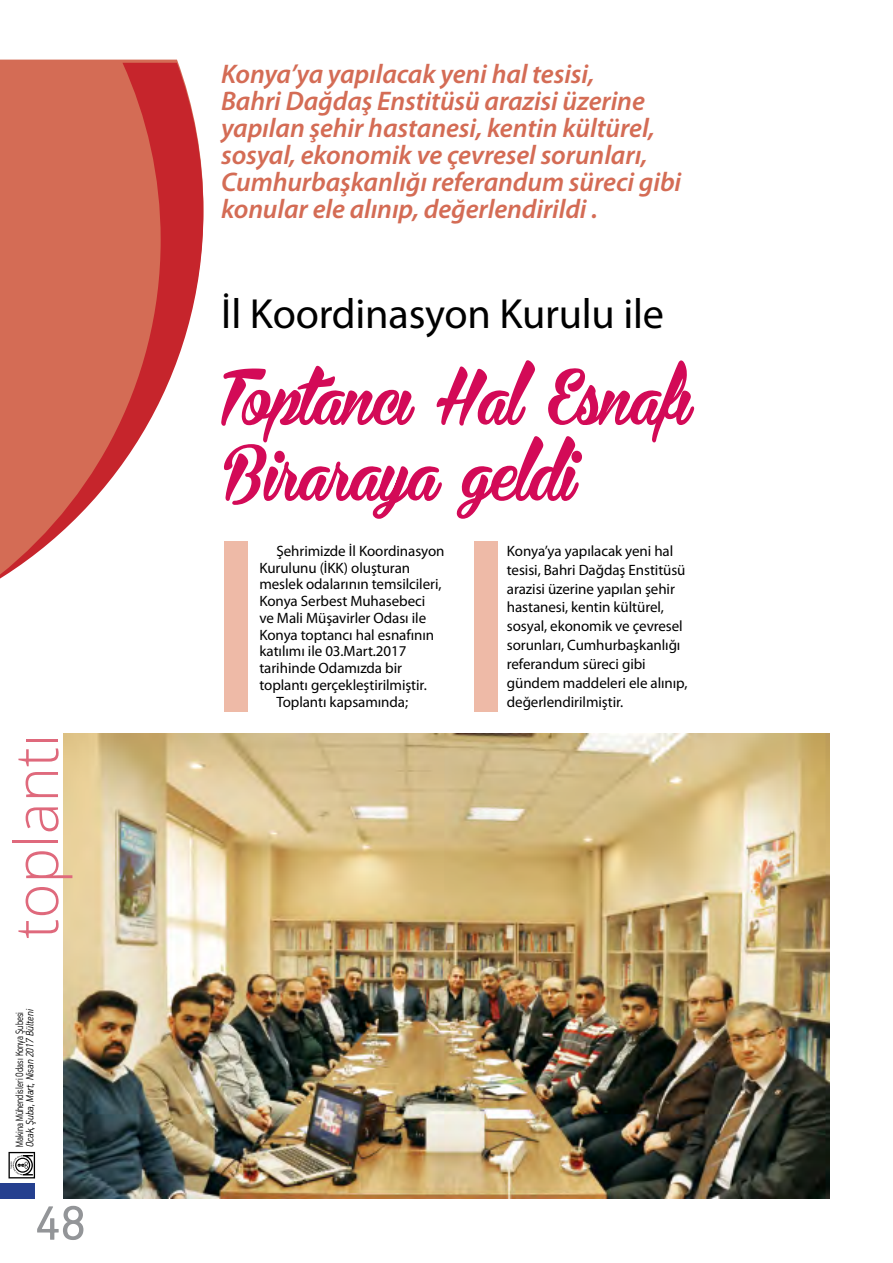
<style>
.page{position:relative;width:893px;height:1263px;background:#fff}
.page>*{position:absolute;margin:0;border:0;box-sizing:border-box;transform-origin:0 0}
.Normal__Web{font:69px "Bira PERSONALUSEONLY";color:#d30a57;scale:.87 1}
.t1{font:300 60px "Open Sans";color:#df697c}
.t2{font:54px "PF Handbook Pro";color:#939598}
.Normal__Web-2{font:42.3px "Myriad Pro";letter-spacing:-.005em;color:#000}
.Normal__Web-3{font:italic 600 27px/27px "Myriad Pro";letter-spacing:-.005em;color:#d46c55}
.Normal__Web-4{font:15px/16.8px "Myriad Pro";letter-spacing:-.005em;color:#000}
.t3{font:300 12px "PF Handbook Pro";color:#000;scale:.8 1}
.t4{font:italic 300 12px "PF Handbook Pro";letter-spacing:-.005em;color:#000;scale:.9 1}
</style>
<div class="page">
<svg style="left:9px;top:1152px;width:26px;height:26px"></svg>
<div style="left:0;top:1183px;width:35px;height:16px;background:#25408f"></div>
<img style="left:64px;top:733px;width:765px;height:465px">
<svg style="left:0;top:63px;width:203px;height:516px;fill:#d46c55"></svg>
<div style="left:224px;top:541px;width:24px;height:170px;background:#eebaa7"></div>
<div style="left:474px;top:541px;width:23px;height:170px;background:#eebaa7"></div>
<p class="t1" style="left:-5px;top:939px;width:207px;rotate:-90deg">toplantı</p>
<p class="t3" style="left:12px;top:1147px;width:171px;rotate:-90deg">Makina Mühendisleri Odası Konya Şubesi</p>
<p class="t4" style="left:23px;top:1147px;width:155px;rotate:-90deg">Ocak, Şuba, Mart, Nisan 2017 Bülteni</p>
<h3 class="t2" style="left:35px;top:1190px;width:52px">48</h3>
<p class="Normal__Web-3" style="left:221px;top:60px;width:462px">Konya’ya yapılacak yeni hal tesisi,<br>Bahri Dağdaş Enstitüsü arazisi üzerine yapılan şehir hastanesi, kentin kültürel, sosyal, ekonomik ve çevresel sorunları, Cumhurbaşkanlığı referandum süreci gibi konular ele alınıp, değerlendirildi .</p>
<p class="Normal__Web-2" style="left:221px;top:288px;width:444px">İl Koordinasyon Kurulu ile</p>
<p class="Normal__Web" style="left:221px;top:347px;width:541px">Toptancı Hal Esnafı</p>
<p class="Normal__Web" style="left:221px;top:423px;width:408px">Biraraya geldi</p>
<p class="Normal__Web-4" style="left:259px;top:542px;width:187px;text-indent:17px">Şehrimizde İl Koordinasyon<br>Kurulunu (İKK) oluşturan meslek odalarının temsilcileri,<br>Konya Serbest Muhasebeci<br>ve Mali Müşavirler Odası ile<br>Konya toptancı hal esnafının katılımı ile 03.Mart.2017 tarihinde Odamızda bir toplantı gerçekleştirilmiştir.</p>
<p class="Normal__Web-4" style="left:276px;top:693px;width:133px">Toplantı kapsamında;</p>
<p class="Normal__Web-4" style="left:507px;top:541px;width:182px;line-height:18.9px">Konya’ya yapılacak yeni hal tesisi, Bahri Dağdaş Enstitüsü arazisi üzerine yapılan şehir hastanesi, kentin kültürel, sosyal, ekonomik ve çevresel sorunları, Cumhurbaşkanlığı referandum süreci gibi gündem maddeleri ele alınıp, değerlendirilmiştir.</p>
</div>
